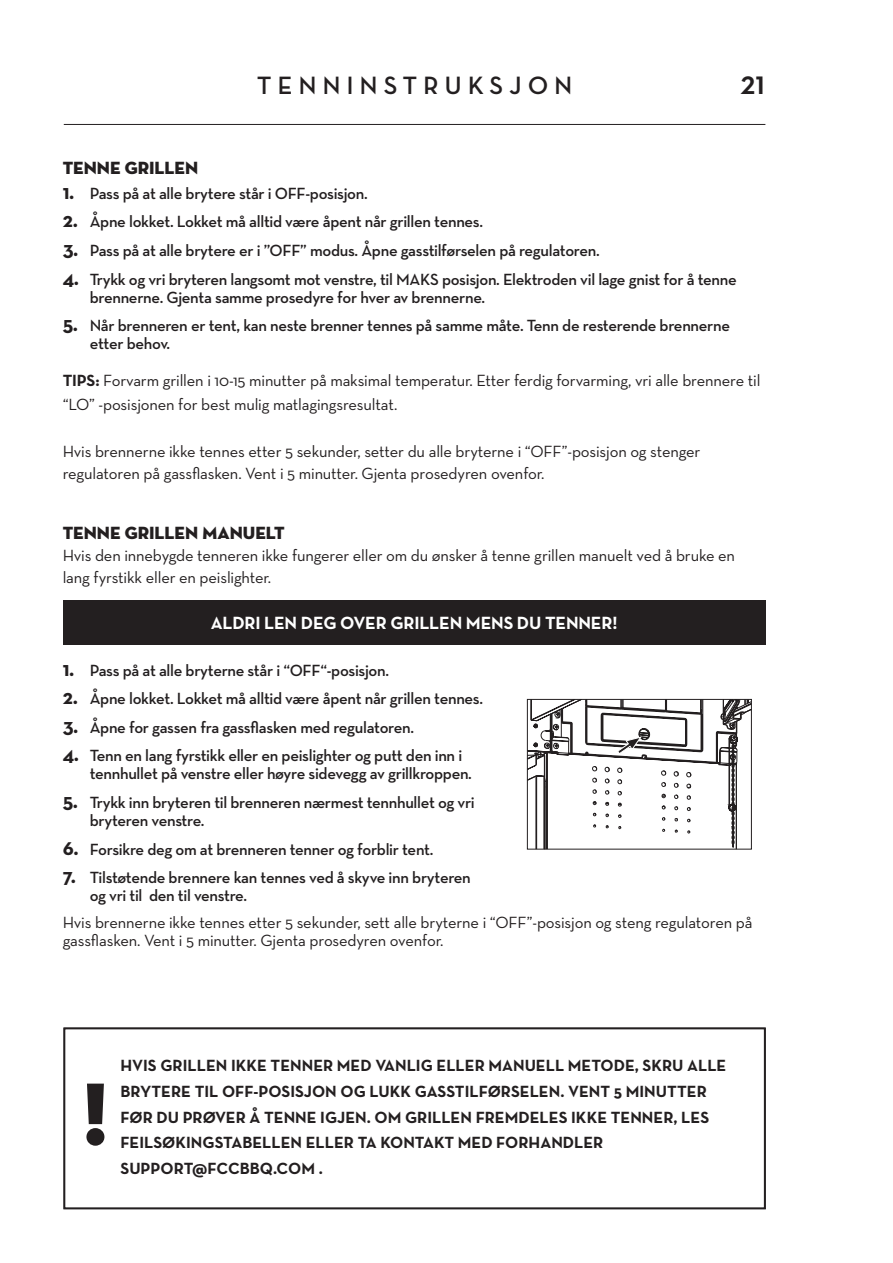
<style>
.page{position:relative;width:893px;height:1263px;background:#fff}
.page>*{position:absolute;margin:0;border:0;box-sizing:border-box;transform-origin:0 0}
.MT_NEGATIC{font:90px "Neutra Disp Titling";color:#231f20}
.t1{font:700 33px "Neutra Disp";color:#231f20}
.topptekst_sider{font:700 25.5px "Neutra Disp";letter-spacing:.25em;color:#231f20}
.Warning_negative_12-17pt{font:700 18px "Neutra Text";letter-spacing:-.01em;color:#fff}
.MT{font:18px "Neutra Disp Titling";color:#231f20}
.t2{font:600 16.5px/18px "Neutra Text";letter-spacing:-.02em;color:#231f20}
.Brødtekst_NY{font:16.5px/22.5px "Neutra Text";letter-spacing:-.01em;color:#231f20}
.advarsel_STOR{font:700 16.5px/25.5px "Neutra Text";color:#231f20}
.s1{font-weight:700;font-size:21px}
.s2{font-weight:700}
</style>
<div class="page">
<hr style="left:64px;top:124px;width:701px;height:1px;background:#231f20">
<svg style="left:64px;top:1208px;width:701px;height:1px"></svg>
<div style="left:63px;top:600px;width:702px;height:45px;background:#231f20"></div>
<svg style="left:527px;top:699px;width:225px;height:150px"></svg>
<p class="topptekst_sider" style="left:257px;top:71px;width:316px">TENNINSTRUKSJON</p>
<h2 class="t1" style="left:741px;top:64px;width:26px">21</h2>
<p class="MT" style="left:63px;top:157px;width:137px">TENNE GRILLEN</p>
<p class="t2" style="left:63px;top:184px;width:307px"><span class="s1">1.</span> Pass på at alle brytere står i OFF-posisjon.</p>
<p class="t2" style="left:63px;top:212px;width:422px"><span class="s1">2.</span> Åpne lokket. Lokket må alltid være åpent når grillen tennes.</p>
<p class="t2" style="left:63px;top:241px;width:539px"><span class="s1">3.</span> Pass på at alle brytere er i ”OFF” modus. Åpne gasstilførselen på regulatoren.</p>
<p class="t2" style="left:90px;top:270px;width:649px;text-indent:-27px"><span class="s1">4.</span> Trykk og vri bryteren langsomt mot venstre, til MAKS posisjon. Elektroden vil lage gnist for å tenne brennerne. Gjenta samme prosedyre for hver av brennerne.</p>
<p class="t2" style="left:90px;top:316px;width:642px;text-indent:-27px"><span class="s1">5.</span> Når brenneren er tent, kan neste brenner tennes på samme måte. Tenn de resterende brennerne etter behov.</p>
<p class="Brødtekst_NY" style="left:63px;top:368px;width:699px;line-height:24px"><span class="s2">TIPS:</span> Forvarm grillen i 10-15 minutter på maksimal temperatur. Etter ferdig forvarming, vri alle brennere til “LO” -posisjonen for best mulig matlagingsresultat.</p>
<p class="Brødtekst_NY" style="left:63px;top:439px;width:639px">Hvis brennerne ikke tennes etter 5 sekunder, setter du alle bryterne i “OFF”-posisjon og stenger regulatoren på gassflasken. Vent i 5 minutter. Gjenta prosedyren ovenfor.</p>
<p class="MT" style="left:63px;top:521px;width:223px">TENNE GRILLEN MANUELT</p>
<p class="Brødtekst_NY" style="left:63px;top:544px;width:674px">Hvis den innebygde tenneren ikke fungerer eller om du ønsker å tenne grillen manuelt ved å bruke en lang fyrstikk eller en peislighter.</p>
<p class="Warning_negative_12-17pt" style="left:211px;top:612px;width:408px">ALDRI LEN DEG OVER GRILLEN MENS DU TENNER!</p>
<p class="t2" style="left:63px;top:661px;width:328px"><span class="s1">1.</span> Pass på at alle bryterne står i “OFF“-posisjon.</p>
<p class="t2" style="left:63px;top:689px;width:422px"><span class="s1">2.</span> Åpne lokket. Lokket må alltid være åpent når grillen tennes.</p>
<p class="t2" style="left:63px;top:718px;width:353px"><span class="s1">3.</span> Åpne for gassen fra gassflasken med regulatoren.</p>
<p class="t2" style="left:90px;top:746px;width:384px;text-indent:-27px"><span class="s1">4.</span> Tenn en lang fyrstikk eller en peislighter og putt den inn i tennhullet på venstre eller høyre sidevegg av grillkroppen.</p>
<p class="t2" style="left:90px;top:793px;width:387px;text-indent:-27px"><span class="s1">5.</span> Trykk inn bryteren til brenneren nærmest tennhullet og vri bryteren venstre.</p>
<p class="t2" style="left:63px;top:840px;width:372px"><span class="s1">6.</span> Forsikre deg om at brenneren tenner og forblir tent.</p>
<p class="t2" style="left:90px;top:868px;width:383px;text-indent:-27px"><span class="s1">7.</span> Tilstøtende brennere kan tennes ved å skyve inn bryteren og vri til den til venstre.</p>
<p class="Brødtekst_NY" style="left:63px;top:913px;width:691px;line-height:18px">Hvis brennerne ikke tennes etter 5 sekunder, sett alle bryterne i “OFF”-posisjon og steng regulatoren på gassflasken. Vent i 5 minutter. Gjenta prosedyren ovenfor.</p>
<p class="MT_NEGATIC" style="left:82px;top:1058px;width:29px">!</p>
<p class="advarsel_STOR" style="left:120px;top:1053px;width:607px">HVIS GRILLEN IKKE TENNER MED VANLIG ELLER MANUELL METODE, SKRU ALLE BRYTERE TIL OFF-POSISJON OG LUKK GASSTILFØRSELEN. VENT 5 MINUTTER FØR DU PRØVER Å TENNE IGJEN. OM GRILLEN FREMDELES IKKE TENNER, LES FEILSØKINGSTABELLEN ELLER TA KONTAKT MED FORHANDLER SUPPORT@FCCBBQ.COM .</p>
</div>
